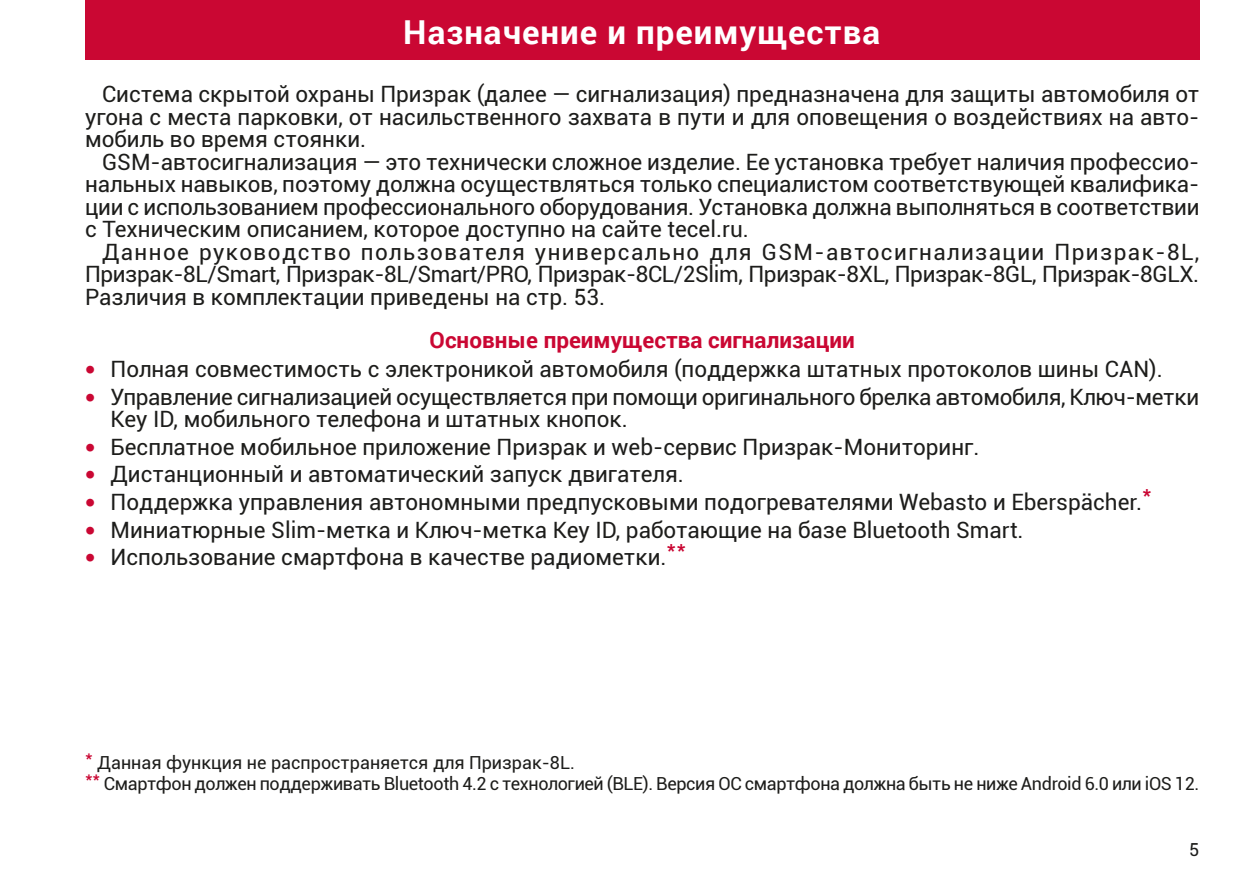
<style>
.page{position:relative;width:1259px;height:893px;background:#fff}
.page>*{position:absolute;margin:0;border:0;box-sizing:border-box;transform-origin:0 0}
.t1{font:700 33px "Roboto";letter-spacing:.03em;color:#fff}
.t2{font:22.5px/22.5px "Roboto";color:#1d1d1b;text-align:justify}
.t3{font:700 22.5px "Roboto";color:#ca0733}
.t4{font:18px/21px "Roboto";letter-spacing:-.02em;color:#1d1d1b}
.s1{font-family:"Tahoma";color:#ca0733}
</style>
<div class="page">
<div style="left:85px;top:0;width:1114px;height:60px;background:#ca0733"></div>
<h1 class="t1" style="left:403px;top:13px;width:478px">Назначение и преимущества</h1>
<p class="t2" style="left:85px;top:82px;width:1116px;text-indent:17px">Система скрытой охраны Призрак (далее — сигнализация) предназначена для защиты автомобиля от угона с места парковки, от насильственного захвата в пути и для оповещения о воздействиях на авто&shy;мобиль во время стоянки.</p>
<p class="t2" style="left:85px;top:150px;width:1116px;text-indent:17px">GSM-автосигнализация — это технически сложное изделие. Ее установка требует наличия профессио&shy;нальных навыков, поэтому должна осуществляться только специалистом соответствующей квалифика&shy;ции с использованием профессионального оборудования. Установка должна выполняться в соответствии с Техническим описанием, которое доступно на сайте tecel.ru.</p>
<p class="t2" style="left:85px;top:240px;width:1115px;text-indent:17px">Данное руководство пользователя универсально для GSM-автосигнализации Призрак-8L, Призрак-8L/Smart, Призрак-8L/Smart/PRO, Призрак-8CL/2Slim, Призрак-8XL, Призрак-8GL, Призрак-8GLX.<br>Различия в комплектации приведены на стр. 53.</p>
<p class="t3" style="left:429px;top:326px;width:427px">Основные преимущества сигнализации</p>
<p class="t2" style="left:85px;top:357px;width:1079px"><span class="s1">•</span> Полная совместимость с электроникой автомобиля (поддержка штатных протоколов шины CAN).</p>
<p class="t2" style="left:111px;top:385px;width:1090px;text-indent:-26px"><span class="s1">•</span> Управление сигнализацией осуществляется при помощи оригинального брелка автомобиля, Ключ-метки<br>Key ID, мобильного телефона и штатных кнопок.</p>
<p class="t2" style="left:85px;top:435px;width:896px"><span class="s1">•</span> Бесплатное мобильное приложение Призрак и web-сервис Призрак-Мониторинг.</p>
<p class="t2" style="left:85px;top:462px;width:600px"><span class="s1">•</span> Дистанционный и автоматический запуск двигателя.</p>
<p class="t2" style="left:85px;top:490px;width:1068px"><span class="s1">•</span> Поддержка управления автономными предпусковыми подогревателями Webasto и Eberspächer.<sup>*</sup></p>
<p class="t2" style="left:85px;top:517px;width:940px"><span class="s1">•</span> Миниатюрные Slim-метка и Ключ-метка Key ID, работающие на базе Bluetooth Smart.</p>
<p class="t2" style="left:85px;top:545px;width:602px"><span class="s1">•</span> Использование смартфона в качестве радиометки.<sup>**</sup></p>
<p class="t4" style="left:85px;top:751px;width:1115px"><sup>*</sup> Данная функция не распространяется для Призрак-8L.<br><sup>**</sup> Смартфон должен поддерживать Bluetooth 4.2 с технологией (BLE). Версия ОС смартфона должна быть не ниже Android 6.0 или iOS 12.</p>
<p class="t4" style="left:1189px;top:839px;width:12px">5</p>
</div>
